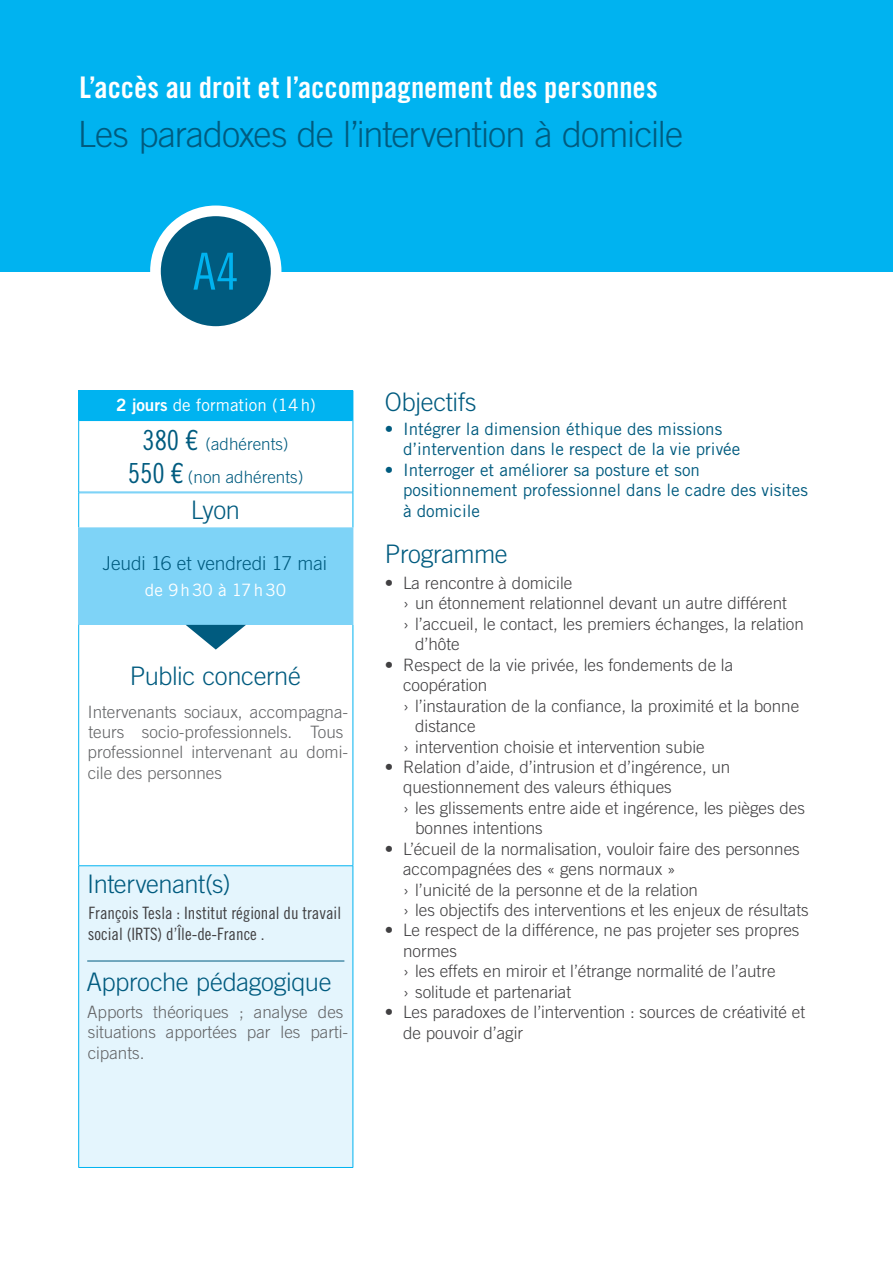
<style>
.page{position:relative;width:893px;height:1263px;background:#fff}
.page>*{position:absolute;margin:0;border:0;box-sizing:border-box;transform-origin:0 0}
.t1{font:51.15px "Trade Gothic LT Std Cn 18";color:#00b3f0}
.t2{font:300 36.15px "Trade Gothic LT Std";letter-spacing:-.03em;color:#005b7f}
.t3{font:29.85px "Trade Gothic LT Std Bd Cn 20";color:#fff}
.t4{font:300 25.5px "Trade Gothic LT Std";letter-spacing:-.015em;color:#005b7f}
.t5{font:300 19.2px "Trade Gothic LT Std";letter-spacing:-.005em;color:#005b7f}
.t6{font:300 17.1px/20.4px "Trade Gothic LT Std";color:#414042}
.t7{font:300 17.1px/20.4px "Trade Gothic LT Std";color:#636466}
.t8{font:17.1px/20.4px "Trade Gothic LT Std";color:#005b7f}
.t9{font:17.1px/20.4px "Trade Gothic LT Std Cn 18";color:#414042}
.t10{font:300 17.1px/33.2px "Trade Gothic LT Std";color:#005b7f;text-align:center}
.t11{font:17.1px "Trade Gothic LT Std";color:#fff}
.t12{font:17.1px "Trade Gothic LT Std";letter-spacing:.065em;color:#fff}
.s1{font-family:"Trade Gothic LT Std Bd 2"}
.s2{font-family:"Trade Gothic LT Std Cn 18";font-weight:400;font-size:27.6px}
</style>
<div class="page">
<div style="left:0;top:0;width:893px;height:271px;background:#00b3f0"></div>
<div style="left:79px;top:391px;width:274px;height:29px;background:#00b3f0"></div>
<div style="left:79px;top:528px;width:274px;height:96px;background:#7ed3f7"></div>
<div style="left:79px;top:866px;width:274px;height:301px;background:#e4f5fd"></div>
<hr style="left:79px;top:491px;width:274px;height:2px;background:#7ed3f7">
<hr style="left:78px;top:865px;width:275px;height:1px;background:#00b3f0">
<hr style="left:78px;top:866px;width:1px;height:301px;background:#00b3f0">
<hr style="left:353px;top:866px;width:1px;height:301px;background:#00b3f0">
<hr style="left:78px;top:1167px;width:275px;height:1px;background:#00b3f0">
<hr style="left:78px;top:625px;width:1px;height:240px;background:#00b3f0">
<hr style="left:353px;top:625px;width:1px;height:240px;background:#00b3f0">
<hr style="left:78px;top:492px;width:1px;height:36px;background:#00b3f0">
<hr style="left:353px;top:492px;width:1px;height:36px;background:#00b3f0">
<hr style="left:78px;top:420px;width:1px;height:72px;background:#00b3f0">
<hr style="left:353px;top:420px;width:1px;height:72px;background:#00b3f0">
<hr style="left:78px;top:390px;width:275px;height:1px;background:#00b3f0">
<svg style="left:78px;top:391px;width:1px;height:29px"></svg>
<svg style="left:353px;top:391px;width:1px;height:29px"></svg>
<hr style="left:79px;top:419px;width:274px;height:2px;background:#00b3f0">
<hr style="left:78px;top:528px;width:1px;height:96px;background:#7ed3f7">
<hr style="left:353px;top:528px;width:1px;height:96px;background:#7ed3f7">
<hr style="left:78px;top:624px;width:275px;height:1px;background:#7ed3f7">
<hr style="left:87px;top:961px;width:257px;height:1px;background:#005b7f">
<div style="left:155px;top:211px;width:121px;height:120px;background:#005b7f;border-radius:50%"></div>
<div style="left:150px;top:206px;width:131px;height:131px;border:11px solid #fff;border-radius:50%"></div>
<svg style="left:186px;top:625px;width:60px;height:25px"></svg>
<h3 class="t3" style="left:80px;top:69px;width:579px">L’accès au droit et l’accompagnement des personnes</h3>
<h2 class="t2" style="left:78px;top:113px;width:607px">Les paradoxes de l’intervention à domicile</h2>
<h1 class="t1" style="left:193px;top:241px;width:47px">A4</h1>
<p class="t11" style="left:116px;top:395px;width:201px"><span class="s1">2 jours</span> de formation (14h)</p>
<p class="t10" style="left:128px;top:427px;width:177px"><span class="s2">380 €</span> (adhérents)<br><span class="s2">550 €</span> (non adhérents)</p>
<h3 class="t4" style="left:191px;top:495px;width:51px">Lyon</h3>
<p class="t5" style="left:103px;top:552px;width:226px">Jeudi 16 et vendredi 17 mai</p>
<p class="t12" style="left:145px;top:580px;width:143px">de 9h30 à 17h30</p>
<h3 class="t4" style="left:130px;top:661px;width:172px">Public concerné</h3>
<p class="t7" style="left:88px;top:701px;width:262px">Intervenants sociaux, accompagna&shy;teurs socio-professionnels. Tous professionnel intervenant au domi&shy;cile des personnes</p>
<h3 class="t4" style="left:87px;top:868px;width:145px">Intervenant(s)</h3>
<p class="t9" style="left:88px;top:903px;width:255px">François Tesla : Institut régional du travail social (IRTS) d’Île-de-France .</p>
<h3 class="t4" style="left:86px;top:967px;width:247px">Approche pédagogique</h3>
<p class="t7" style="left:87px;top:1001px;width:263px">Apports théoriques ; analyse des situations apportées par les parti&shy;cipants.</p>
<h3 class="t4" style="left:385px;top:386px;width:93px">Objectifs</h3>
<p class="t8" style="left:403px;top:419px;width:339px;text-indent:-18px">• Intégrer la dimension éthique des missions d’intervention dans le respect de la vie privée</p>
<p class="t8" style="left:403px;top:459px;width:406px;text-indent:-18px">• Interroger et améliorer sa posture et son positionnement professionnel dans le cadre des visites à domicile</p>
<h3 class="t4" style="left:385px;top:538px;width:124px">Programme</h3>
<p class="t6" style="left:385px;top:572px;width:189px">• La rencontre à domicile</p>
<p class="t6" style="left:403px;top:593px;width:385px">› un étonnement relationnel devant un autre différent</p>
<p class="t6" style="left:403px;top:613px;width:402px">› l’accueil, le contact, les premiers échanges, la relation</p>
<p class="t6" style="left:415px;top:634px;width:46px">d’hôte</p>
<p class="t6" style="left:385px;top:654px;width:350px">• Respect de la vie privée, les fondements de la</p>
<p class="t6" style="left:403px;top:675px;width:86px">coopération</p>
<p class="t6" style="left:403px;top:695px;width:398px">› l’instauration de la confiance, la proximité et la bonne</p>
<p class="t6" style="left:415px;top:715px;width:62px">distance</p>
<p class="t6" style="left:403px;top:736px;width:303px">› intervention choisie et intervention subie</p>
<p class="t6" style="left:385px;top:756px;width:347px">• Relation d’aide, d’intrusion et d’ingérence, un</p>
<p class="t6" style="left:403px;top:777px;width:270px">questionnement des valeurs éthiques</p>
<p class="t6" style="left:403px;top:797px;width:403px">› les glissements entre aide et ingérence, les pièges des</p>
<p class="t6" style="left:415px;top:818px;width:129px">bonnes intentions</p>
<p class="t6" style="left:403px;top:838px;width:407px;text-indent:-18px">• L’écueil de la normalisation, vouloir faire des personnes accompagnées des « gens normaux »<br>› l’unicité de la personne et de la relation<br>› les objectifs des interventions et les enjeux de résultats</p>
<p class="t6" style="left:403px;top:920px;width:398px;text-indent:-18px">• Le respect de la différence, ne pas projeter ses propres normes<br>› les effets en miroir et l’étrange normalité de l’autre<br>› solitude et partenariat</p>
<p class="t6" style="left:403px;top:1002px;width:404px;text-indent:-18px">• Les paradoxes de l’intervention : sources de créativité et de pouvoir d’agir</p>
</div>
